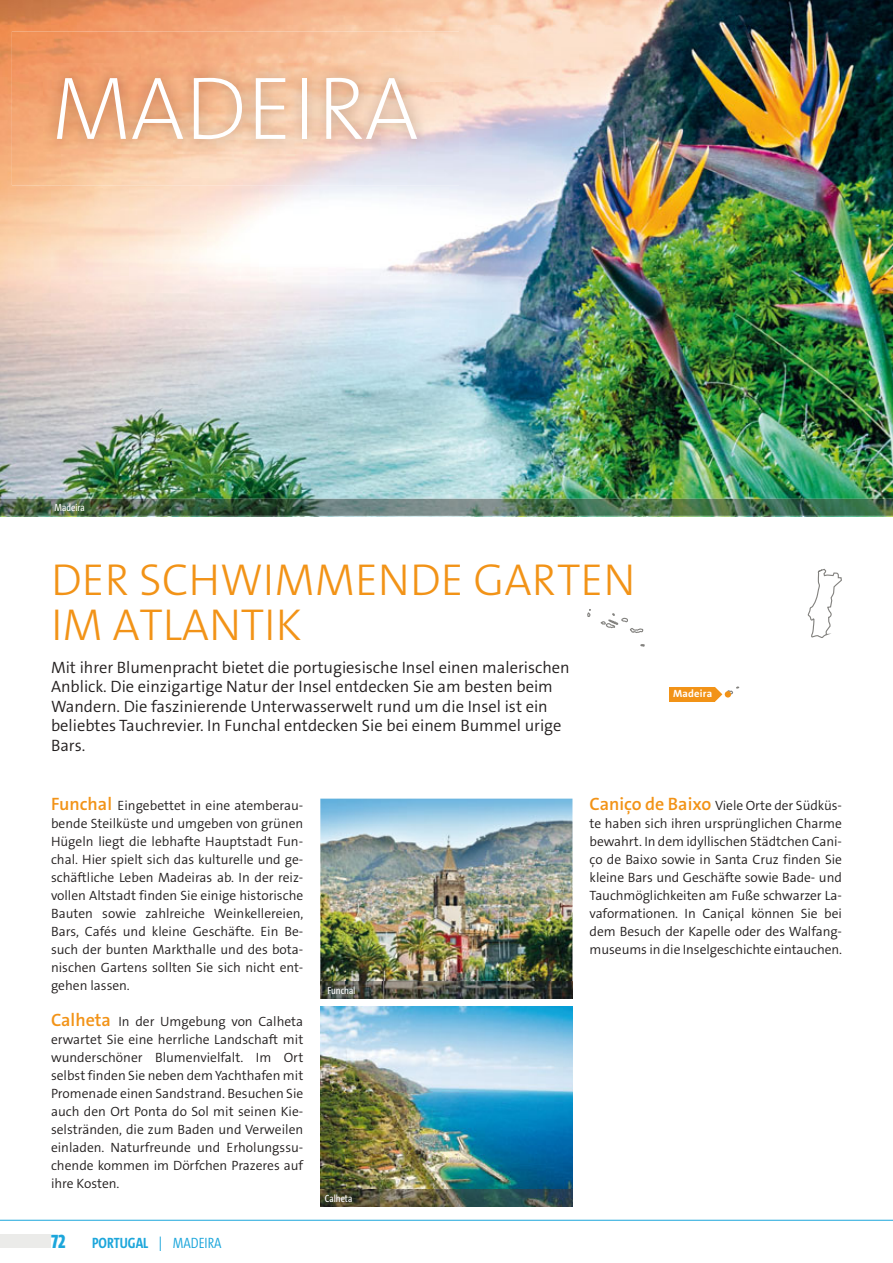
<style>
.page{position:relative;width:893px;height:1263px;background:#fff}
.page>*{position:absolute;margin:0;border:0;box-sizing:border-box;transform-origin:0 0}
.t1{font:200 90px "The Sans Os F";color:#fff}
.t2{font:300 45px/45px "FTI Versal Sans";color:#f29317}
.t3{font:800 19.5px "The Sans Cd LF8";color:#1ca6db}
.t4{font:300 16.5px/19.5px "The Sans FTI";color:#221e1e}
.t5{font:700 15px "FTI Sans CD Versal";color:#1ca6db}
.t6{font:300 13.5px/18px "The Sans Os F";color:#221e1e;text-align:justify}
.t7{font:10.5px "The Sans Cd LF5 Plain";color:#fff}
.t8{font:700 10.5px "The Sans Os F";letter-spacing:.02em;color:#fff}
.s1{font-weight:600;font-size:18px;color:#f29317}
.s2{font-family:"The Sans Cd LF4";font-weight:300}
.s3{font-weight:300}
</style>
<div class="page">
<img style="left:0;top:0;width:893px;height:517px">
<img style="left:12px;top:31px;width:447px;height:51px">
<img style="left:12px;top:82px;width:49px;height:103px">
<img style="left:410px;top:82px;width:49px;height:103px">
<img style="left:61px;top:154px;width:349px;height:31px">
<img style="left:43px;top:63px;width:387px;height:91px">
<img style="left:320px;top:799px;width:252px;height:182px">
<img style="left:320px;top:1007px;width:252px;height:183px">
<div style="left:0;top:1234px;width:51px;height:14px;background:#ebebe9"></div>
<hr style="left:0;top:1220px;width:893px;height:1px;background:#1ca6db">
<div style="left:669px;top:687px;width:46px;height:15px;background:#f29317"></div>
<svg style="left:587px;top:609px;width:4px;height:8px"></svg>
<svg style="left:600px;top:613px;width:44px;height:20px"></svg>
<svg style="left:640px;top:644px;width:5px;height:3px"></svg>
<svg style="left:807px;top:568px;width:35px;height:70px"></svg>
<svg style="left:715px;top:686px;width:25px;height:16px"></svg>
<img style="left:0;top:499px;width:893px;height:17px">
<img style="left:320px;top:981px;width:252px;height:17px">
<svg style="left:320px;top:1190px;width:253px;height:17px;background:#495548"></svg>
<h1 class="t1" style="left:51px;top:64px;width:369px">MADEIRA</h1>
<p class="t7" style="left:55px;top:504px;width:32px">Madeira</p>
<h2 class="t2" style="left:51px;top:557px;width:586px">DER SCHWIMMENDE GARTEN<br>IM ATLANTIK</h2>
<p class="t4" style="left:51px;top:659px;width:520px">Mit ihrer Blumenpracht bietet die portugiesische Insel einen malerischen Anblick. Die einzigartige Natur der Insel entdecken Sie am besten beim Wandern. Die faszinierende Unterwasserwelt rund um die Insel ist ein beliebtes Tauchrevier. In Funchal entdecken Sie bei einem Bummel urige Bars.</p>
<p class="t8" style="left:673px;top:689px;width:41px">Madeira</p>
<p class="t6" style="left:51px;top:797px;width:254px"><span class="s1">Funchal</span> Eingebettet in eine atemberau&shy;bende Steilküste und umgeben von grünen Hügeln liegt die lebhafte Hauptstadt Fun&shy;chal. Hier spielt sich das kulturelle und ge&shy;schäftliche Leben Madeiras ab. In der reiz&shy;vollen Altstadt finden Sie einige historische Bauten sowie zahlreiche Weinkellereien, Bars, Cafés und kleine Geschäfte. Ein Be&shy;such der bunten Markthalle und des bota&shy;nischen Gartens sollten Sie sich nicht ent&shy;gehen lassen.</p>
<p class="t6" style="left:51px;top:1013px;width:254px"><span class="s1">Calheta</span> In der Umgebung von Calheta erwartet Sie eine herrliche Landschaft mit wunderschöner Blumenvielfalt. Im Ort selbst finden Sie neben dem Yachthafen mit Promenade einen Sandstrand. Besuchen Sie auch den Ort Ponta do Sol mit seinen Kie&shy;selstränden, die zum Baden und Verweilen einladen. Naturfreunde und Erholungssu&shy;chende kommen im Dörfchen Prazeres auf ihre Kosten.</p>
<h3 class="t3" style="left:51px;top:1230px;width:16px">72</h3>
<p class="t5" style="left:92px;top:1234px;width:131px">PORTUGAL <span class="s2">|</span> <span class="s3">MADEIRA</span></p>
<p class="t7" style="left:327px;top:986px;width:30px">Funchal</p>
<p class="t7" style="left:325px;top:1194px;width:29px">Calheta</p>
<p class="t6" style="left:590px;top:797px;width:254px"><span class="s1">Caniço de Baixo</span> Viele Orte der Südküs&shy;te haben sich ihren ursprünglichen Charme bewahrt. In dem idyllischen Städtchen Cani&shy;ço de Baixo sowie in Santa Cruz finden Sie kleine Bars und Geschäfte sowie Bade- und Tauchmöglichkeiten am Fuße schwarzer La&shy;vaformationen. In Caniçal können Sie bei dem Besuch der Kapelle oder des Walfang&shy;museums in die Inselgeschichte eintauchen.</p>
</div>
